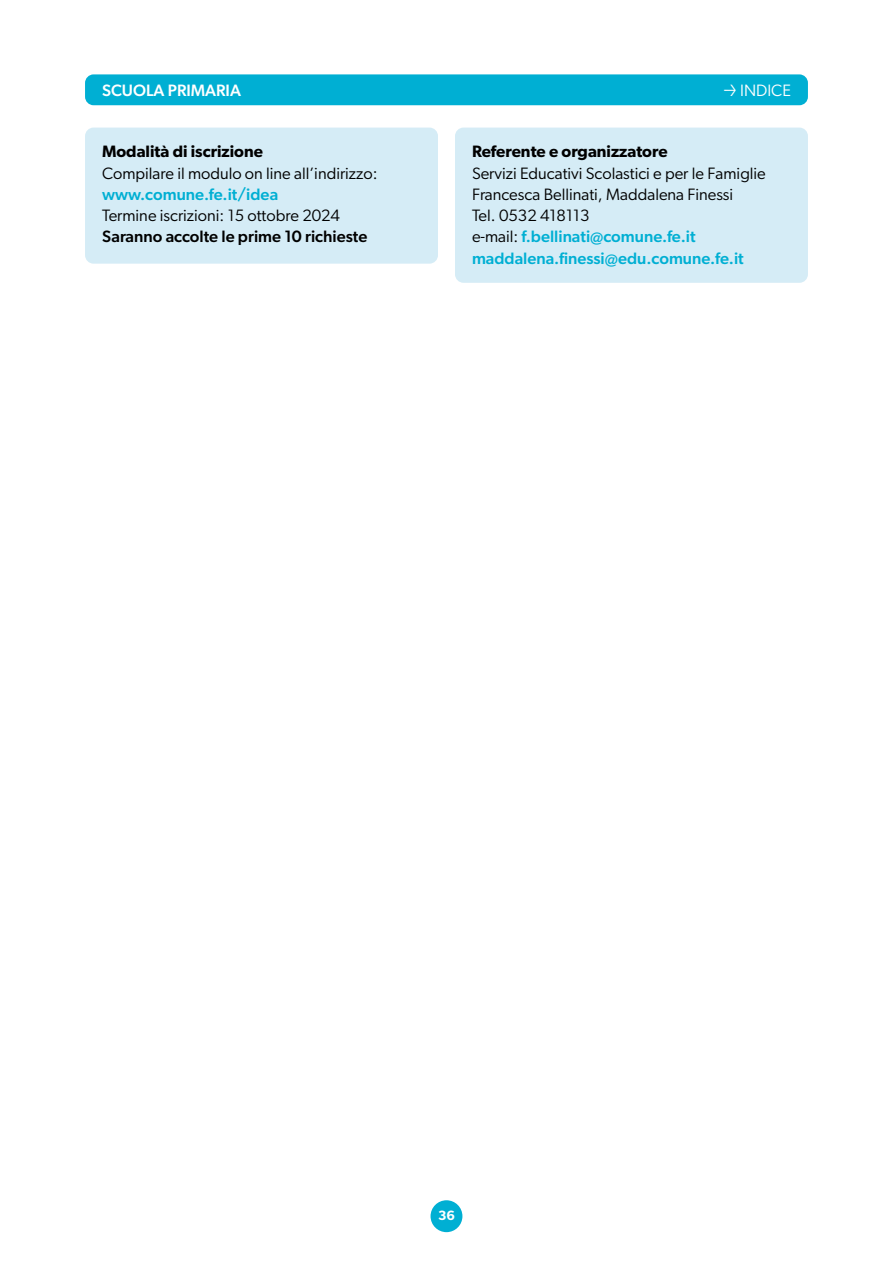
<style>
.page{position:relative;width:893px;height:1263px;background:#fff}
.page>*{position:absolute;margin:0;border:0;box-sizing:border-box;transform-origin:0 0}
.t1{font:16.5px/21.3px "Gibson";color:#000}
.t2{font:600 16.5px "Gibson";color:#000}
.t3{font:500 16.5px "Gibson";color:#000}
.t4{font:500 16.5px "Gibson";color:#00afd3}
.t5{font:500 16.5px "Gibson";color:#fff}
.t6{font:16.5px "Gibson";color:#fff}
.t7{font:600 13.5px "Gibson";color:#fff}
.s1{font-family:"Bernino Sans";font-stretch:condensed}
.s2{font-weight:500;color:#00afd3}
</style>
<div class="page">
<div style="left:431px;top:1200px;width:31px;height:32px;background:#00afd3;border-radius:50%"></div>
<div style="left:85px;top:74px;width:723px;height:31px;background:#00afd3;border-radius:9px"></div>
<div style="left:85px;top:128px;width:353px;height:136px;background:#d5ecf6;border-radius:9px"></div>
<div style="left:455px;top:128px;width:353px;height:155px;background:#d5ecf6;border-radius:9px"></div>
<p class="t5" style="left:102px;top:80px;width:140px">SCUOLA PRIMARIA</p>
<p class="t6" style="left:723px;top:80px;width:69px"><span class="s1">→</span> INDICE</p>
<p class="t2" style="left:102px;top:142px;width:162px">Modalità di iscrizione</p>
<p class="t1" style="left:102px;top:162px;width:277px">Compilare il modulo on line all’indirizzo:</p>
<p class="t4" style="left:102px;top:184px;width:178px">www.comune.fe.it/idea</p>
<p class="t1" style="left:102px;top:204px;width:239px">Termine iscrizioni: 15 ottobre 2024</p>
<p class="t3" style="left:102px;top:227px;width:267px">Saranno accolte le prime 10 richieste</p>
<p class="t2" style="left:472px;top:142px;width:197px">Referente e organizzatore</p>
<p class="t1" style="left:472px;top:162px;width:295px">Servizi Educativi Scolastici e per le Famiglie Francesca Bellinati, Maddalena Finessi<br>Tel. 0532 418113<br>e-mail: <span class="s2">f.bellinati@comune.fe.it maddalena.finessi@edu.comune.fe.it</span></p>
<p class="t7" style="left:438px;top:1208px;width:18px">36</p>
</div>
